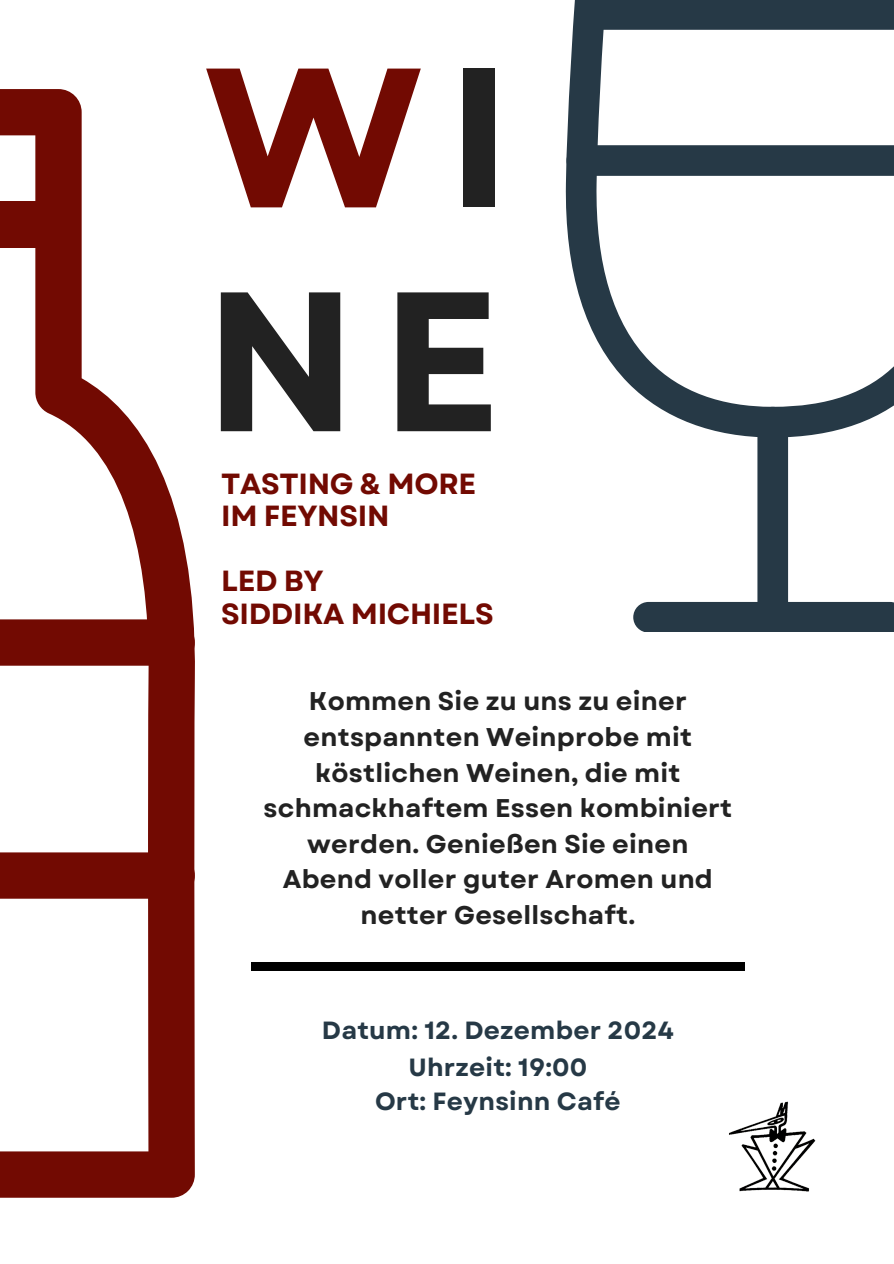
<style>
.page{position:relative;width:894px;height:1264px;background:#fff}
.page>*{position:absolute;margin:0;border:0;box-sizing:border-box;transform-origin:0 0}
.t1{font:700 198.15px/223.6px "Garet";color:#222}
.t2{font:700 29.1px/32.5px "Garet";letter-spacing:-.01em;color:#720a02}
.t3{font:700 25.65px/35.5px "Garet";letter-spacing:.01em;color:#222;text-align:center}
.t4{font:700 24.9px "Garet";letter-spacing:.01em;color:#263946}
.s1{color:#720a02}
</style>
<div class="page">
<svg style="left:0;top:89px;width:195px;height:1108px"></svg>
<div style="left:0;top:201px;width:58px;height:46px;background:#720a02"></div>
<div style="left:0;top:619px;width:195px;height:46px;background:#720a02"></div>
<div style="left:0;top:852px;width:195px;height:46px;background:#720a02"></div>
<svg style="left:633px;top:437px;width:260px;height:194px"></svg>
<svg style="left:565px;top:0;width:328px;height:437px"></svg>
<div style="left:566px;top:145px;width:327px;height:31px;background:#263946"></div>
<div style="left:251px;top:962px;width:493px;height:8px;background:#000"></div>
<img style="left:729px;top:1101px;width:87px;height:91px">
<p class="t1" style="left:204px;top:27px;width:309px"><span class="s1">W</span>I<br>NE</p>
<p class="t2" style="left:221px;top:467px;width:256px">TASTING &amp; MORE<br>IM FEYNSIN</p>
<h1 class="t2" style="left:221px;top:565px;width:274px">LED BY<br>SIDDIKA MICHIELS</h1>
<h2 class="t3" style="left:263px;top:683px;width:470px">Kommen Sie zu uns zu einer entspannten Weinprobe mit köstlichen Weinen, die mit schmackhaftem Essen kombiniert werden. Genießen Sie einen<br>Abend voller guter Aromen und netter Gesellschaft.</h2>
<p class="t4" style="left:322px;top:1012px;width:353px">Datum: 12. Dezember 2024</p>
<p class="t4" style="left:408px;top:1048px;width:180px">Uhrzeit: 19:00</p>
<p class="t4" style="left:375px;top:1082px;width:247px">Ort: Feynsinn Café</p>
</div>
